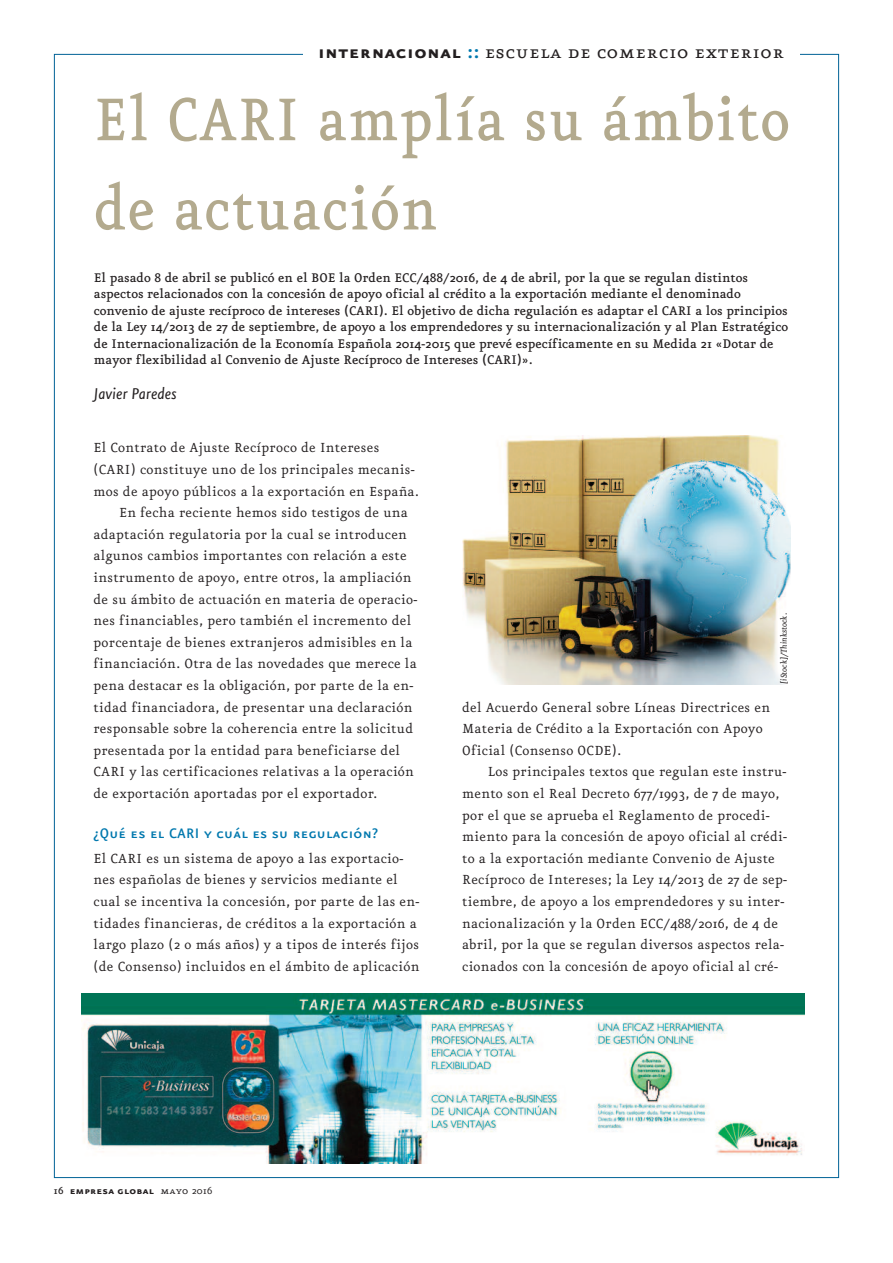
<style>
.page{position:relative;width:893px;height:1263px;background:#fff}
.page>*{position:absolute;margin:0;border:0;box-sizing:border-box;transform-origin:0 0}
.t1{font:500 72px/89.2px "Eureka";letter-spacing:.02em;color:#b3aa8e;scale:.9 1}
.t2{font:21.9px "Eureka Small Caps";letter-spacing:.025em;color:#231f20}
.t3{font:italic 18.75px "Eureka Sans";color:#231f20}
.t4{font:16.5px "Eureka Sans Medium Caps";letter-spacing:.02em;color:#0078ae}
.t5{font:15.75px/21.6px "Eureka";letter-spacing:.02em;color:#231f20}
.t6{font:500 15px/16.5px "Eureka";color:#231f20}
.t7{font:12px "Eureka Sans Bold Caps";letter-spacing:.025em;color:#231f20}
.t8{font:italic 10.2px "Eureka";letter-spacing:-.005em;color:#231f20}
.s1{font-family:"Eureka Sans Bold Caps"}
.s2{font-family:"Eureka Sans Bold Caps";color:#0078ae}
.s3{font-family:"Eureka";font-weight:500}
.s4{font-family:"Eureka Small Caps"}
.s5{font-family:"Eureka"}
</style>
<div class="page">
<img style="left:81px;top:993px;width:723px;height:170px">
<img style="left:463px;top:435px;width:327px;height:250px">
<h2 class="t2" style="left:318px;top:41px;width:467px"><span class="s1">internacional</span> <span class="s2">::</span> escuela de comercio exterior</h2>
<h1 class="t1" style="left:94px;top:78px;width:775px">El CARI amplía su ámbito de actuación</h1>
<p class="t6" style="left:94px;top:270px;width:696px">El pasado 8 de abril se publicó en el BOE la Orden ECC/488/2016, de 4 de abril, por la que se regulan distintos aspectos relacionados con la concesión de apoyo oficial al crédito a la exportación mediante el denominado convenio de ajuste recíproco de intereses (CARI). El objetivo de dicha regulación es adaptar el CARI a los principios de la Ley 14/2013 de 27 de septiembre, de apoyo a los emprendedores y su internacionalización y al Plan Estratégico de Internacionalización de la Economía Española 2014-2015 que prevé específicamente en su Medida 21 «Dotar de mayor flexibilidad al Convenio de Ajuste Recíproco de Intereses (CARI)».</p>
<p class="t3" style="left:94px;top:385px;width:84px">Javier Paredes</p>
<p class="t5" style="left:94px;top:438px;width:287px">El Contrato de Ajuste Recíproco de Intereses</p>
<p class="t5" style="left:94px;top:459px;width:323px">(CARI) constituye uno de los principales mecanis-</p>
<p class="t5" style="left:94px;top:481px;width:327px">mos de apoyo públicos a la exportación en España.</p>
<p class="t5" style="left:119px;top:502px;width:290px">En fecha reciente hemos sido testigos de una</p>
<p class="t5" style="left:94px;top:524px;width:315px">adaptación regulatoria por la cual se introducen</p>
<p class="t5" style="left:94px;top:546px;width:315px">algunos cambios importantes con relación a este</p>
<p class="t5" style="left:94px;top:567px;width:320px">instrumento de apoyo, entre otros, la ampliación</p>
<p class="t5" style="left:94px;top:589px;width:325px">de su ámbito de actuación en materia de operacio-</p>
<p class="t5" style="left:94px;top:610px;width:319px">nes financiables, pero también el incremento del</p>
<p class="t5" style="left:94px;top:632px;width:320px">porcentaje de bienes extranjeros admisibles en la</p>
<p class="t5" style="left:94px;top:654px;width:325px">financiación. Otra de las novedades que merece la</p>
<p class="t5" style="left:94px;top:675px;width:321px">pena destacar es la obligación, por parte de la en-</p>
<p class="t5" style="left:94px;top:697px;width:320px">tidad financiadora, de presentar una declaración</p>
<p class="t5" style="left:94px;top:718px;width:321px">responsable sobre la coherencia entre la solicitud</p>
<p class="t5" style="left:94px;top:740px;width:308px">presentada por la entidad para beneficiarse del</p>
<p class="t5" style="left:94px;top:762px;width:322px">CARI y las certificaciones relativas a la operación</p>
<p class="t5" style="left:94px;top:783px;width:285px">de exportación aportadas por el exportador.</p>
<p class="t4" style="left:94px;top:823px;width:286px">¿Qué es el CARI y cuál es su regulación?</p>
<p class="t5" style="left:94px;top:848px;width:327px">El CARI es un sistema de apoyo a las exportacio&shy;nes españolas de bienes y servicios mediante el cual se incentiva la concesión, por parte de las en&shy;tidades financieras, de créditos a la exportación a largo plazo (2 o más años) y a tipos de interés fijos (de Consenso) incluidos en el ámbito de aplicación</p>
<p class="t8" style="left:779px;top:684px;width:72px;rotate:-90deg">[iStock]/Thinkstock.</p>
<p class="t5" style="left:462px;top:697px;width:309px">del Acuerdo General sobre Líneas Directrices en<br>Materia de Crédito a la Exportación con Apoyo<br>Oficial (Consenso OCDE).</p>
<p class="t5" style="left:462px;top:762px;width:326px;text-indent:26px">Los principales textos que regulan este instru&shy;mento son el Real Decreto 677/1993, de 7 de mayo, por el que se aprueba el Reglamento de procedi&shy;miento para la concesión de apoyo oficial al crédi&shy;to a la exportación mediante Convenio de Ajuste Recíproco de Intereses; la Ley 14/2013 de 27 de sep&shy;tiembre, de apoyo a los emprendedores y su inter&shy;nacionalización y la Orden ECC/488/2016, de 4 de abril, por la que se regulan diversos aspectos rela&shy;cionados con la concesión de apoyo oficial al cré-</p>
<p class="t7" style="left:54px;top:1184px;width:160px"><span class="s3">16</span> empresa global <span class="s4">mayo</span> <span class="s5">2016</span></p>
</div>
